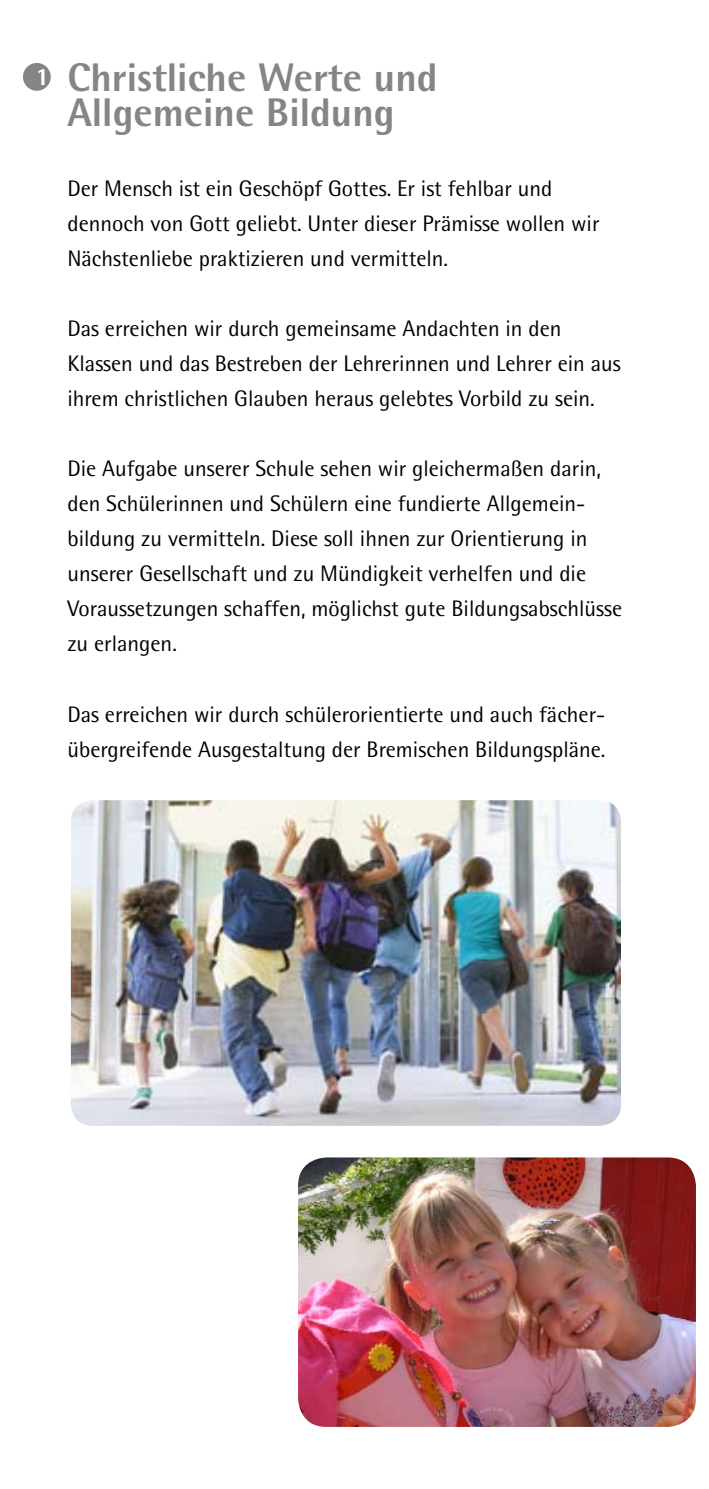
<style>
.page{position:relative;width:709px;height:1489px;background:#fff}
.page>*{position:absolute;margin:0;border:0;box-sizing:border-box;transform-origin:0 0}
.t1{font:800 40px/35px "Rotis Semi Sans";color:#848587}
.t2{font:800 24.5px "Rotis Semi Sans";color:#fff}
.t3{font:22.5px/35px "Rotis Semi Sans";color:#000}
</style>
<div class="page">
<img style="left:71px;top:800px;width:550px;height:325px">
<img style="left:298px;top:1157px;width:398px;height:269px">
<div style="left:23px;top:63px;width:28px;height:28px;background:#848587;border-radius:50%"></div>
<p class="t2" style="left:36px;top:61px;width:15px">1</p>
<h1 class="t1" style="left:67px;top:59px;width:372px">Christliche Werte und<br>Allgemeine Bildung</h1>
<p class="t3" style="left:67px;top:171px;width:533px">Der Mensch ist ein Geschöpf Gottes. Er ist fehlbar und dennoch von Gott geliebt. Unter dieser Prämisse wollen wir<br>Nächstenliebe praktizieren und vermitteln.</p>
<p class="t3" style="left:67px;top:311px;width:555px">Das erreichen wir durch gemeinsame Andachten in den<br>Klassen und das Bestreben der Lehrerinnen und Lehrer ein aus ihrem christlichen Glauben heraus gelebtes Vorbild zu sein.</p>
<p class="t3" style="left:67px;top:451px;width:556px">Die Aufgabe unserer Schule sehen wir gleichermaßen darin, den Schülerinnen und Schülern eine fundierte Allgemein&shy;bildung zu vermitteln. Diese soll ihnen zur Orientierung in unserer Gesellschaft und zu Mündigkeit verhelfen und die Voraussetzungen schaffen, möglichst gute Bildungsabschlüsse zu erlangen.</p>
<p class="t3" style="left:67px;top:696px;width:539px">Das erreichen wir durch schülerorientierte und auch fächer&shy;übergreifende Ausgestaltung der Bremischen Bildungspläne.</p>
</div>
